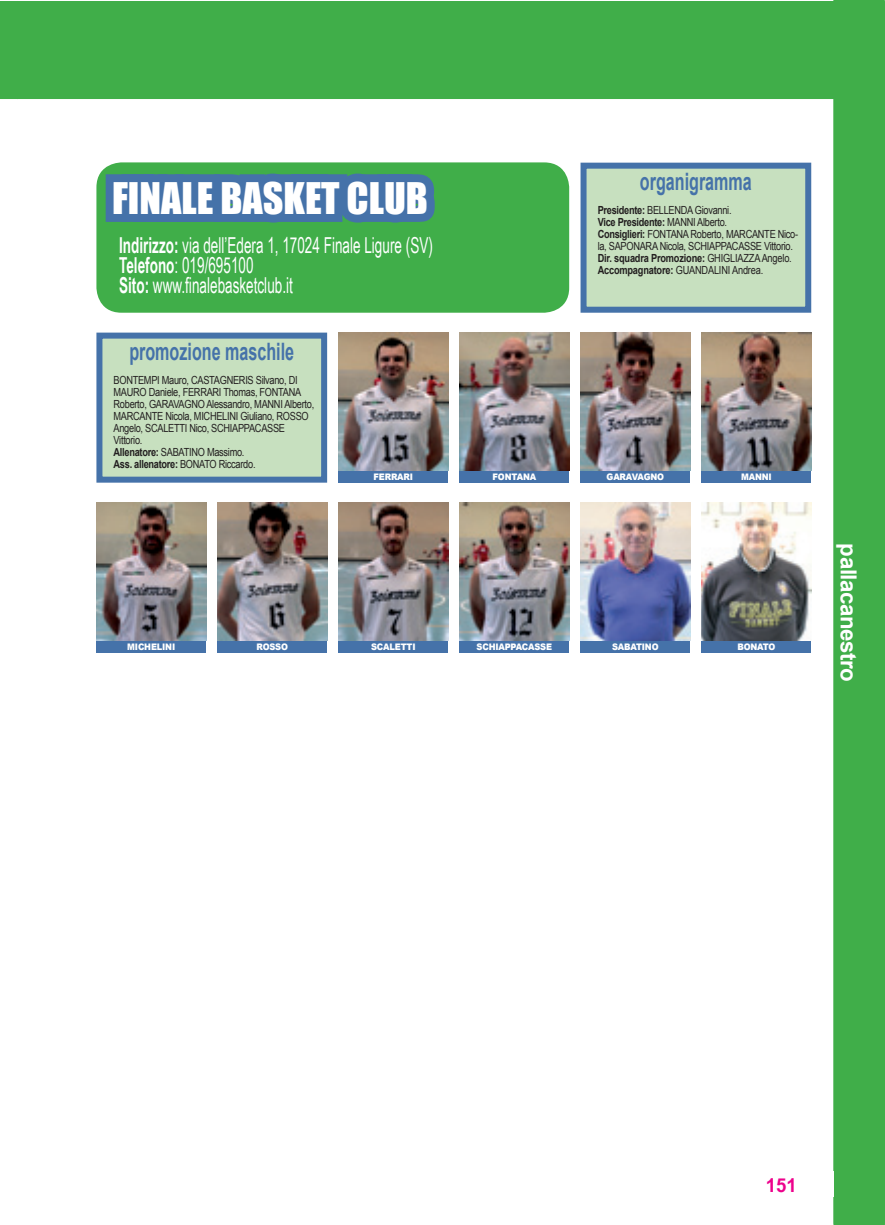
<style>
.page{position:relative;width:885px;height:1225px;background:#fff}
.page>*{position:absolute;margin:0;border:0;box-sizing:border-box;transform-origin:0 0}
.t1{font:40px "Impact";color:#fff}
.t2{font:700 24px "Arial";color:#4572a9;scale:.67 1}
.t3{font:700 22.2px "Arial";letter-spacing:-.02em;color:#fff}
.t4{font:22px/20px "Arial Narrow";color:#fff;scale:.75 1}
.t5{font:700 19.2px "Arial Narrow";color:#ed028c;scale:1.18 1}
.t6{font:11.2px/12px "Arial";letter-spacing:-.03em;color:#231f20;scale:.83 1}
.t7{font:700 11.2px "Arial";letter-spacing:-.03em;color:#231f20;scale:.83 1}
.t8{font:900 9px "Arial";letter-spacing:-.02em;color:#fff;scale:.92 1}
.s1{font-weight:700}
.s2{font-weight:400}
</style>
<div class="page">
<div style="left:0;top:1px;width:17px;height:98px;background:#40ae49"></div>
<div style="left:17px;top:1px;width:816px;height:98px;background:#40ae49"></div>
<svg style="left:833px;top:0;width:51px;height:1225px;background:#48b150"></svg>
<div style="left:837px;top:0;width:30px;height:1225px;background:#40ae49"></div>
<div style="left:97px;top:163px;width:471px;height:149px;background:#40ae49;border-radius:24px"></div>
<div style="left:96px;top:162px;width:473px;height:151px;border:2px solid #40ae49;border-radius:24px"></div>
<svg style="left:98px;top:42px;width:350px;height:262px"></svg>
<div style="left:96px;top:332px;width:231px;height:150px;background:#c7e0bf;border:6px solid #4572a9"></div>
<img style="left:580px;top:332px;width:110px;height:139px">
<img style="left:580px;top:502px;width:110px;height:139px">
<img style="left:338px;top:332px;width:110px;height:139px">
<img style="left:338px;top:502px;width:110px;height:139px">
<img style="left:96px;top:502px;width:110px;height:138px">
<img style="left:701px;top:332px;width:110px;height:139px">
<img style="left:701px;top:502px;width:110px;height:139px">
<img style="left:459px;top:332px;width:110px;height:139px">
<img style="left:459px;top:502px;width:110px;height:139px">
<img style="left:217px;top:502px;width:110px;height:138px">
<div style="left:580px;top:471px;width:110px;height:11px;background:#4572a9"></div>
<div style="left:580px;top:641px;width:110px;height:11px;background:#4572a9"></div>
<div style="left:338px;top:471px;width:110px;height:11px;background:#4572a9"></div>
<div style="left:338px;top:641px;width:110px;height:11px;background:#4572a9"></div>
<div style="left:96px;top:640px;width:110px;height:12px;background:#4572a9"></div>
<div style="left:701px;top:471px;width:110px;height:11px;background:#4572a9"></div>
<div style="left:701px;top:641px;width:110px;height:11px;background:#4572a9"></div>
<div style="left:459px;top:471px;width:110px;height:11px;background:#4572a9"></div>
<div style="left:459px;top:641px;width:110px;height:11px;background:#4572a9"></div>
<div style="left:217px;top:640px;width:110px;height:12px;background:#4572a9"></div>
<div style="left:580px;top:163px;width:231px;height:150px;background:#c7e0bf;border:6px solid #4572a9"></div>
<h1 class="t1" style="left:112px;top:167px;width:317px">FINALE BASKET CLUB</h1>
<h3 class="t4" style="left:119px;top:234px;width:420px"><span class="s1">Indirizzo:</span> via dell’Edera 1, 17024 Finale Ligure (SV)<br><span class="s1">Telefono</span>: 019/695100<br><span class="s1">Sito:</span> www.finalebasketclub.it</h3>
<h2 class="t2" style="left:129px;top:336px;width:247px">promozione maschile</h2>
<p class="t6" style="left:114px;top:374px;width:243px">BONTEMPI Mauro, CASTAGNERIS Silvano, DI MAURO Daniele, FERRARI Thomas, FONTANA Roberto, GARAVAGNO Alessandro, MANNI Alberto, MARCANTE Nicola, MICHELINI Giuliano, ROSSO Angelo, SCALETTI Nico, SCHIAPPACASSE Vittorio.<br><span class="s1">Allenatore:</span> SABATINO Massimo.<br><span class="s1">Ass. allenatore:</span> BONATO Riccardo.</p>
<p class="t8" style="left:373px;top:470px;width:45px">FERRARI</p>
<p class="t8" style="left:492px;top:470px;width:49px">FONTANA</p>
<p class="t8" style="left:127px;top:640px;width:54px">MICHELINI</p>
<p class="t8" style="left:371px;top:640px;width:50px">SCALETTI</p>
<p class="t8" style="left:256px;top:640px;width:36px">ROSSO</p>
<p class="t8" style="left:476px;top:640px;width:84px">SCHIAPPACASSE</p>
<h2 class="t2" style="left:639px;top:166px;width:169px">organigramma</h2>
<p class="t7" style="left:597px;top:203px;width:75px">Presidente: <span class="s2">Bellenda</span></p>
<p class="t6" style="left:694px;top:204px;width:46px">Giovanni.</p>
<p class="t7" style="left:597px;top:215px;width:100px">Vice Presidente: <span class="s2">Manni</span></p>
<p class="t6" style="left:697px;top:216px;width:37px">Alberto.</p>
<p class="t7" style="left:597px;top:227px;width:75px">Consiglieri: <span class="s2">Fontana</span></p>
<p class="t6" style="left:690px;top:228px;width:60px">Roberto, Marcante</p>
<p class="t6" style="left:777px;top:228px;width:26px">Nico-</p>
<p class="t6" style="left:597px;top:240px;width:30px">la, Saponara</p>
<p class="t6" style="left:659px;top:240px;width:50px">Nicola, Schiappacasse</p>
<p class="t6" style="left:764px;top:240px;width:36px">Vittorio.</p>
<p class="t7" style="left:597px;top:251px;width:148px">Dir. squadra Promozione: <span class="s2">Ghiglia</span></p>
<p class="t6" style="left:743px;top:252px;width:60px">zza Angelo.</p>
<p class="t7" style="left:597px;top:263px;width:110px">Accompagnatore: <span class="s2">Guandalini</span></p>
<p class="t6" style="left:732px;top:264px;width:39px">Andrea.</p>
<p class="t8" style="left:606px;top:470px;width:64px">GARAVAGNO</p>
<p class="t8" style="left:612px;top:640px;width:52px">SABATINO</p>
<p class="t8" style="left:741px;top:470px;width:35px">MANNI</p>
<p class="t8" style="left:737px;top:640px;width:43px">BONATO</p>
<h3 class="t3" style="left:863px;top:543px;width:139px;rotate:90deg">pallacanestro</h3>
<h3 class="t5" style="left:765px;top:1171px;width:28px">151</h3>
</div>
